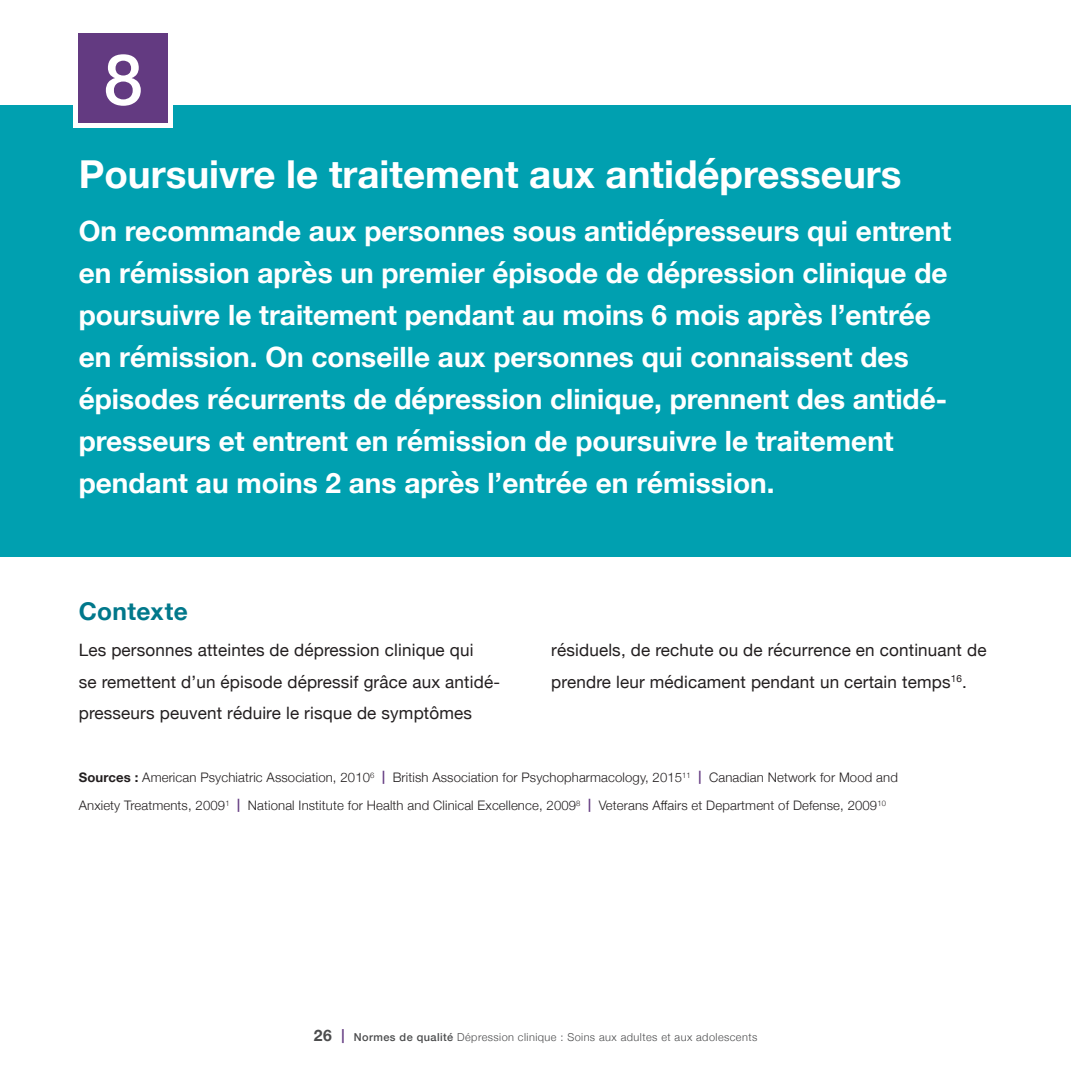
<style>
.page{position:relative;width:1071px;height:1071px;background:#fff}
.page>*{position:absolute;margin:0;border:0;box-sizing:border-box;transform-origin:0 0}
.t1{font:500 70.7px "Helvetica Neue";color:#fff}
.t2{font:700 38.5px "Helvetica Neue";color:#fff}
.t3{font:700 28px/42px "Helvetica Neue";color:#fff}
.t4{font:700 24.5px "Helvetica Neue";letter-spacing:.015em;color:#00788b}
.t5{font:17.15px/31.5px "Helvetica Neue";letter-spacing:.01em;color:#231f20}
.t6{font:300 13.12px/28px "Helvetica Neue";letter-spacing:.01em;color:#231f20}
.t7{font:300 10.85px "Helvetica Neue";letter-spacing:.04em;color:#4b4c4d}
.t8{font:9.97px "Helvetica Neue";color:#231f20}
.s1{font-weight:700}
.s2{font-weight:700;color:#633a81}
.s3{font-weight:700;font-size:15.75px}
.s4{font-weight:700;font-size:14px;color:#633a81}
.s5{font-weight:500}
</style>
<div class="page">
<div style="left:0;top:105px;width:1071px;height:451px;background:#00a0b0"></div>
<div style="left:74px;top:28px;width:99px;height:100px;background:#fff"></div>
<div style="left:79px;top:33px;width:89px;height:89px;background:#633a81"></div>
<h1 class="t1" style="left:104px;top:23px;width:41px">8</h1>
<h2 class="t2" style="left:79px;top:144px;width:824px">Poursuivre le traitement aux antidépresseurs</h2>
<p class="t3" style="left:79px;top:210px;width:874px">On recommande aux personnes sous antidépresseurs qui entrent en rémission après un premier épisode de dépression clinique de poursuivre le traitement pendant au moins 6 mois après l’entrée en rémission. On conseille aux personnes qui connaissent des épisodes récurrents de dépression clinique, prennent des antidé&shy;presseurs et entrent en rémission de poursuivre le traitement pendant au moins 2 ans après l’entrée en rémission.</p>
<p class="t4" style="left:79px;top:592px;width:111px">Contexte</p>
<p class="t5" style="left:79px;top:635px;width:423px">Les personnes atteintes de dépression clinique qui<br>se remettent d’un épisode dépressif grâce aux antidé&shy;presseurs peuvent réduire le risque de symptômes</p>
<p class="t5" style="left:551px;top:635px;width:437px">résiduels, de rechute ou de récurrence en continuant de prendre leur médicament pendant un certain temps .</p>
<p class="t8" style="left:951px;top:671px;width:13px">16</p>
<p class="t6" style="left:79px;top:763px;width:821px"><span class="s1">Sources :</span> American Psychiatric Association, 2010<sup>6</sup> <span class="s2">|</span> British Association for Psychopharmacology, 2015<sup>11</sup> <span class="s2">|</span> Canadian Network for Mood and<br>Anxiety Treatments, 2009<sup>1</sup> <span class="s2">|</span> National Institute for Health and Clinical Excellence, 2009<sup>8</sup> <span class="s2">|</span> Veterans Affairs et Department of Defense, 2009<sup>10</sup></p>
<p class="t7" style="left:314px;top:1029px;width:445px"><span class="s3">26</span> <span class="s4">|</span> <span class="s5">Normes de qualité</span> Dépression clinique : Soins aux adultes et aux adolescents</p>
</div>
